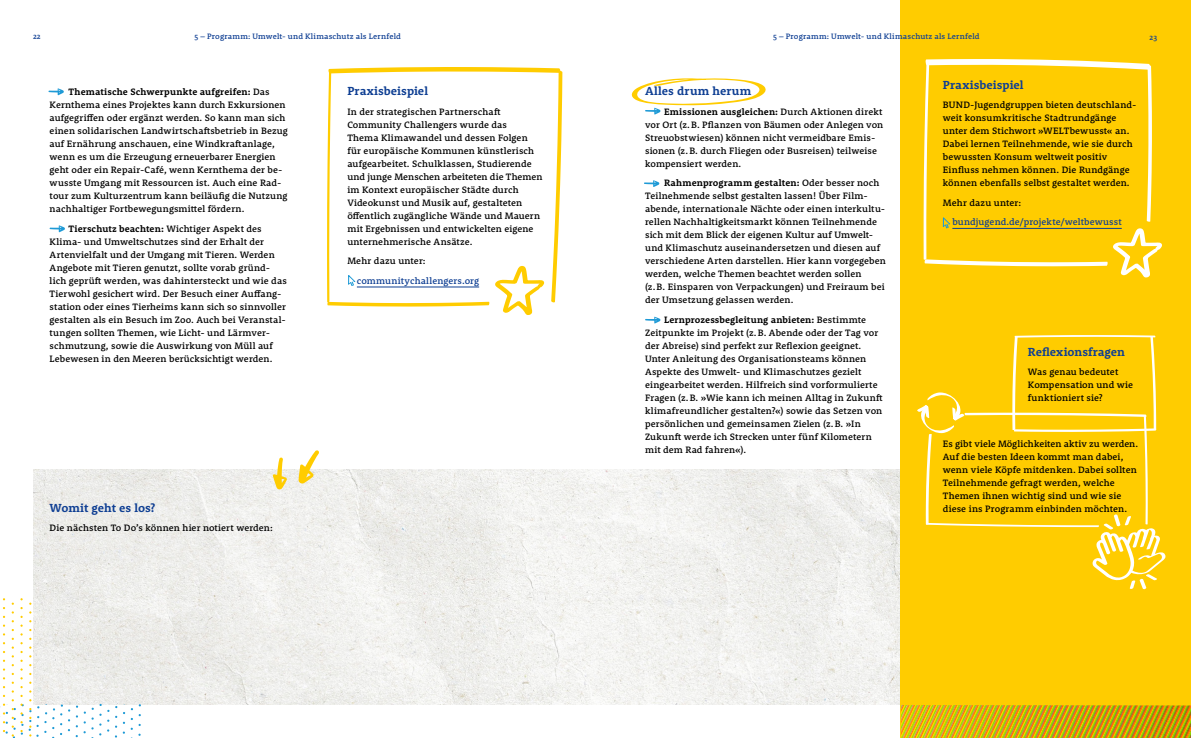
<style>
.page{position:relative;width:1191px;height:738px;background:#fff}
.page>*{position:absolute;margin:0;border:0;box-sizing:border-box;transform-origin:0 0}
.t1{font:700 12px "Rooney";color:#0f3f93}
.t2{font:700 12px "Rooney";letter-spacing:.025em;color:#0f3f93}
.t3{font:500 9.5px/13px "Rooney";letter-spacing:.01em;color:#000}
.t4{font:500 9.5px "Rooney";letter-spacing:.01em;color:#0f3f93}
.t5{font:500 8px "Rooney";letter-spacing:.02em;color:#0f3f93}
.s1{font-weight:700}
</style>
<div class="page">
<img style="left:33px;top:469px;width:867px;height:235px">
<div style="left:900px;top:0;width:291px;height:737px;background:#fc0"></div>
<svg style="left:0;top:597px;width:141px;height:140px"></svg>
<svg style="left:298px;top:450px;width:21px;height:33px"></svg>
<svg style="left:272px;top:457px;width:15px;height:32px"></svg>
<svg style="left:645px;top:316px;width:15px;height:7px"></svg>
<svg style="left:644px;top:180px;width:15px;height:7px"></svg>
<svg style="left:50px;top:225px;width:15px;height:7px"></svg>
<svg style="left:48px;top:88px;width:16px;height:7px"></svg>
<svg style="left:631px;top:78px;width:135px;height:36px"></svg>
<img style="left:900px;top:705px;width:291px;height:32px">
<svg style="left:327px;top:67px;width:235px;height:248px"></svg>
<svg style="left:923px;top:59px;width:239px;height:219px"></svg>
<svg style="left:917px;top:335px;width:248px;height:254px"></svg>
<hr style="left:357px;top:286px;width:122px;height:1px;background:#0f3f93">
<p class="t5" style="left:194px;top:31px;width:208px">5 – Programm: Umwelt- und Klimaschutz als Lernfeld</p>
<p class="t5" style="left:773px;top:31px;width:208px">5 – Programm: Umwelt- und Klimaschutz als Lernfeld</p>
<p class="t5" style="left:33px;top:31px;width:9px">22</p>
<p class="t5" style="left:1149px;top:31px;width:9px">23</p>
<p class="t3" style="left:50px;top:85px;width:240px;text-indent:19px"><span class="s1">Thematische Schwerpunkte aufgreifen:</span> Das Kernthema eines Projektes kann durch Exkursionen aufgegriffen oder ergänzt werden. So kann man sich einen solidarischen Landwirtschaftsbetrieb in Bezug auf Ernährung anschauen, eine Windkraftanlage, wenn es um die Erzeugung erneuerbarer Energien geht oder ein Repair-Café, wenn Kernthema der be&shy;wusste Umgang mit Ressourcen ist. Auch eine Rad&shy;tour zum Kulturzentrum kann beiläufig die Nutzung nachhaltiger Fortbewegungsmittel fördern.</p>
<p class="t3" style="left:50px;top:222px;width:239px;text-indent:19px"><span class="s1">Tierschutz beachten:</span> Wichtiger Aspekt des Klima- und Umweltschutzes sind der Erhalt der Artenvielfalt und der Umgang mit Tieren. Werden Angebote mit Tieren genutzt, sollte vorab gründ&shy;lich geprüft werden, was dahintersteckt und wie das Tierwohl gesichert wird. Der Besuch einer Auffang&shy;station oder eines Tierheims kann sich so sinnvoller gestalten als ein Besuch im Zoo. Auch bei Veranstal&shy;tungen sollten Themen, wie Licht- und Lärmver&shy;schmutzung, sowie die Auswirkung von Müll auf Lebewesen in den Meeren berücksichtigt werden.</p>
<p class="t1" style="left:50px;top:499px;width:107px">Womit geht es los?</p>
<p class="t3" style="left:50px;top:521px;width:225px">Die nächsten To Do’s können hier notiert werden:</p>
<p class="t1" style="left:347px;top:83px;width:82px">Praxisbeispiel</p>
<p class="t3" style="left:347px;top:105px;width:197px">In der strategischen Partnerschaft Community Challengers wurde das<br>Thema Klimawandel und dessen Folgen für europäische Kommunen künstlerisch aufgearbeitet. Schulklassen, Studierende und junge Menschen arbeiteten die Themen im Kontext europäischer Städte durch Videokunst und Musik auf, gestalteten öffentlich zugängliche Wände und Mauern mit Ergebnissen und entwickelten eigene unternehmerische Ansätze.</p>
<p class="t3" style="left:347px;top:254px;width:80px">Mehr dazu unter:</p>
<p class="t4" style="left:357px;top:274px;width:124px">communitychallengers.org</p>
<p class="t2" style="left:645px;top:83px;width:108px">Alles drum herum</p>
<p class="t3" style="left:645px;top:105px;width:240px;text-indent:19px"><span class="s1">Emissionen ausgleichen:</span> Durch Aktionen direkt vor Ort (z.B. Pflanzen von Bäumen oder Anlegen von Streuobstwiesen) können nicht vermeidbare Emis&shy;sionen (z.B. durch Fliegen oder Busreisen) teilweise kompensiert werden.</p>
<p class="t3" style="left:645px;top:176px;width:242px;text-indent:19px"><span class="s1">Rahmenprogramm gestalten:</span> Oder besser noch Teilnehmende selbst gestalten lassen! Über Film&shy;abende, internationale Nächte oder einen interkultu&shy;rellen Nachhaltigkeitsmarkt können Teilnehmende sich mit dem Blick der eigenen Kultur auf Umwelt&shy;und Klimaschutz auseinandersetzen und diesen auf verschiedene Arten darstellen. Hier kann vorgegeben werden, welche Themen beachtet werden sollen<br>(z.B. Einsparen von Verpackungen) und Freiraum bei der Umsetzung gelassen werden.</p>
<p class="t3" style="left:645px;top:312px;width:239px;text-indent:19px"><span class="s1">Lernprozessbegleitung anbieten:</span> Bestimmte Zeitpunkte im Projekt (z.B. Abende oder der Tag vor der Abreise) sind perfekt zur Reflexion geeignet.<br>Unter Anleitung des Organisationsteams können Aspekte des Umwelt- und Klimaschutzes gezielt eingearbeitet werden. Hilfreich sind vorformulierte Fragen (z.B. »Wie kann ich meinen Alltag in Zukunft klimafreundlicher gestalten?«) sowie das Setzen von persönlichen und gemeinsamen Zielen (z.B. »In Zukunft werde ich Strecken unter fünf Kilometern mit dem Rad fahren«).</p>
<p class="t1" style="left:943px;top:77px;width:82px">Praxisbeispiel</p>
<p class="t3" style="left:943px;top:98px;width:195px">BUND-Jugendgruppen bieten deutschland&shy;weit konsumkritische Stadtrundgänge unter dem Stichwort »WELTbewusst« an.<br>Dabei lernen Teilnehmende, wie sie durch bewussten Konsum weltweit positiv Einfluss nehmen können. Die Rundgänge können ebenfalls selbst gestaltet werden.</p>
<p class="t3" style="left:943px;top:196px;width:80px">Mehr dazu unter:</p>
<p class="t4" style="left:952px;top:216px;width:171px">bundjugend.de/projekte/weltbewusst</p>
<p class="t1" style="left:1028px;top:343px;width:99px">Reflexionsfragen</p>
<p class="t3" style="left:1028px;top:365px;width:107px">Was genau bedeutet<br>Kompensation und wie funktioniert sie?</p>
<p class="t3" style="left:943px;top:436px;width:197px">Es gibt viele Möglichkeiten aktiv zu werden.<br>Auf die besten Ideen kommt man dabei, wenn viele Köpfe mitdenken. Dabei sollten Teilnehmende gefragt werden, welche Themen ihnen wichtig sind und wie sie diese ins Programm einbinden möchten.</p>
</div>
